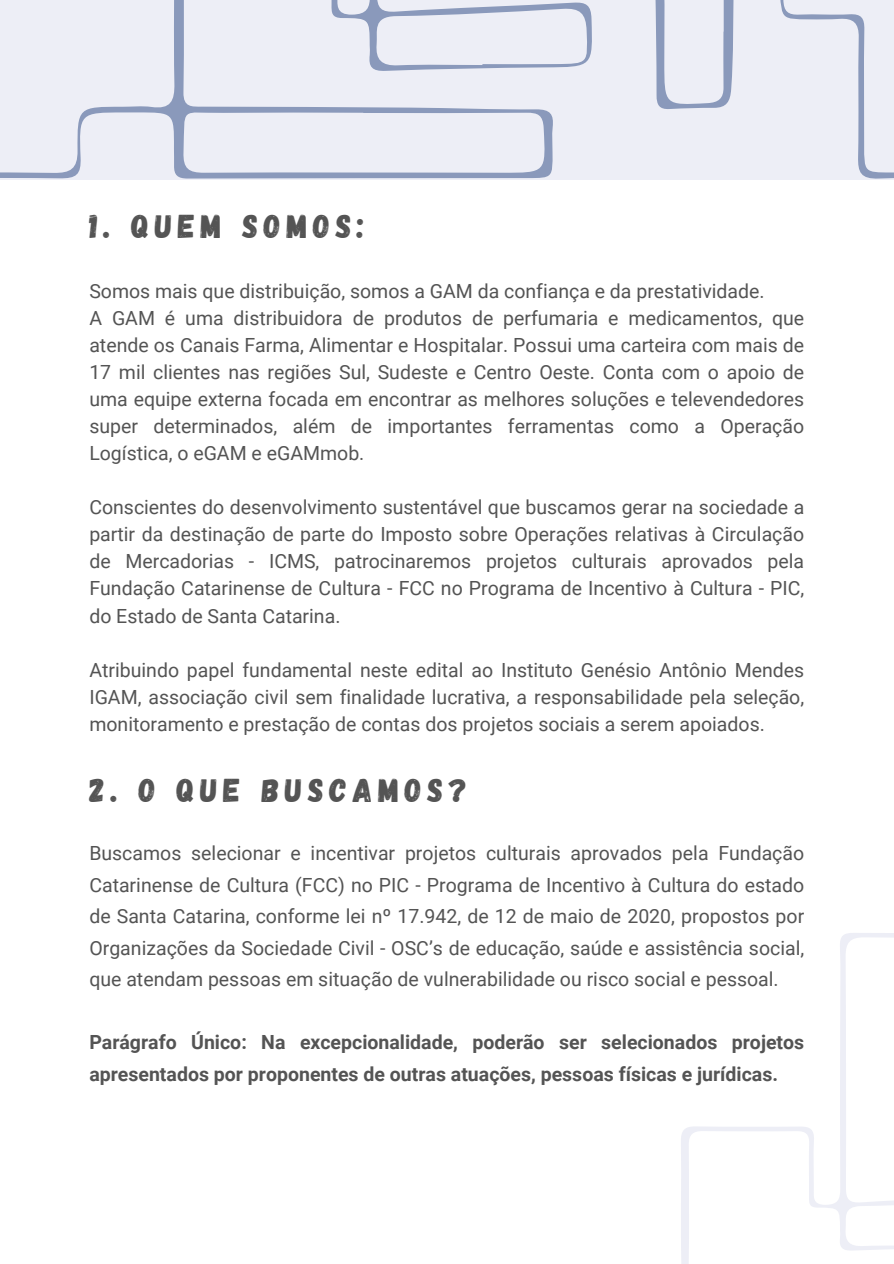
<style>
.page{position:relative;width:894px;height:1264px;background:#fff}
.page>*{position:absolute;margin:0;border:0;box-sizing:border-box;transform-origin:0 0}
.t1{font:33px "Gagalin";letter-spacing:.17em;color:#545454}
.t2{font:19.5px/27px "Roboto";color:#545454;text-align:justify}
.t3{font:700 19.5px/31.5px "Roboto";color:#545454}
</style>
<div class="page">
<svg style="left:0;top:0;width:893px;height:179px;background:#e4e6f0"></svg>
<svg style="left:681px;top:933px;width:212px;height:330px"></svg>
<p class="t1" style="left:89px;top:205px;width:276px">1. QUEM SOMOS:</p>
<p class="t2" style="left:89px;top:278px;width:676px">Somos mais que distribuição, somos a GAM da confiança e da prestatividade.</p>
<h1 class="t2" style="left:89px;top:305px;width:716px">A GAM é uma distribuidora de produtos de perfumaria e medicamentos, que atende os Canais Farma, Alimentar e Hospitalar. Possui uma carteira com mais de 17 mil clientes nas regiões Sul, Sudeste e Centro Oeste. Conta com o apoio de uma equipe externa focada em encontrar as melhores soluções e televendedores super determinados, além de importantes ferramentas como a Operação Logística, o eGAM e eGAMmob.</h1>
<p class="t2" style="left:89px;top:494px;width:716px">Conscientes do desenvolvimento sustentável que buscamos gerar na sociedade a partir da destinação de parte do Imposto sobre Operações relativas à Circulação de Mercadorias - ICMS, patrocinaremos projetos culturais aprovados pela Fundação Catarinense de Cultura - FCC no Programa de Incentivo à Cultura - PIC, do Estado de Santa Catarina.</p>
<p class="t2" style="left:89px;top:656px;width:716px">Atribuindo papel fundamental neste edital ao Instituto Genésio Antônio Mendes IGAM, associação civil sem finalidade lucrativa, a responsabilidade pela seleção, monitoramento e prestação de contas dos projetos sociais a serem apoiados.</p>
<p class="t1" style="left:89px;top:769px;width:379px">2. O QUE BUSCAMOS?</p>
<h2 class="t2" style="left:89px;top:837px;width:716px;line-height:31.5px">Buscamos selecionar e incentivar projetos culturais aprovados pela Fundação Catarinense de Cultura (FCC) no PIC - Programa de Incentivo à Cultura do estado de Santa Catarina, conforme lei nº 17.942, de 12 de maio de 2020, propostos por Organizações da Sociedade Civil - OSC’s de educação, saúde e assistência social, que atendam pessoas em situação de vulnerabilidade ou risco social e pessoal.</h2>
<p class="t3" style="left:89px;top:1026px;width:716px">Parágrafo Único: Na excepcionalidade, poderão ser selecionados projetos apresentados por proponentes de outras atuações, pessoas físicas e jurídicas.</p>
</div>
